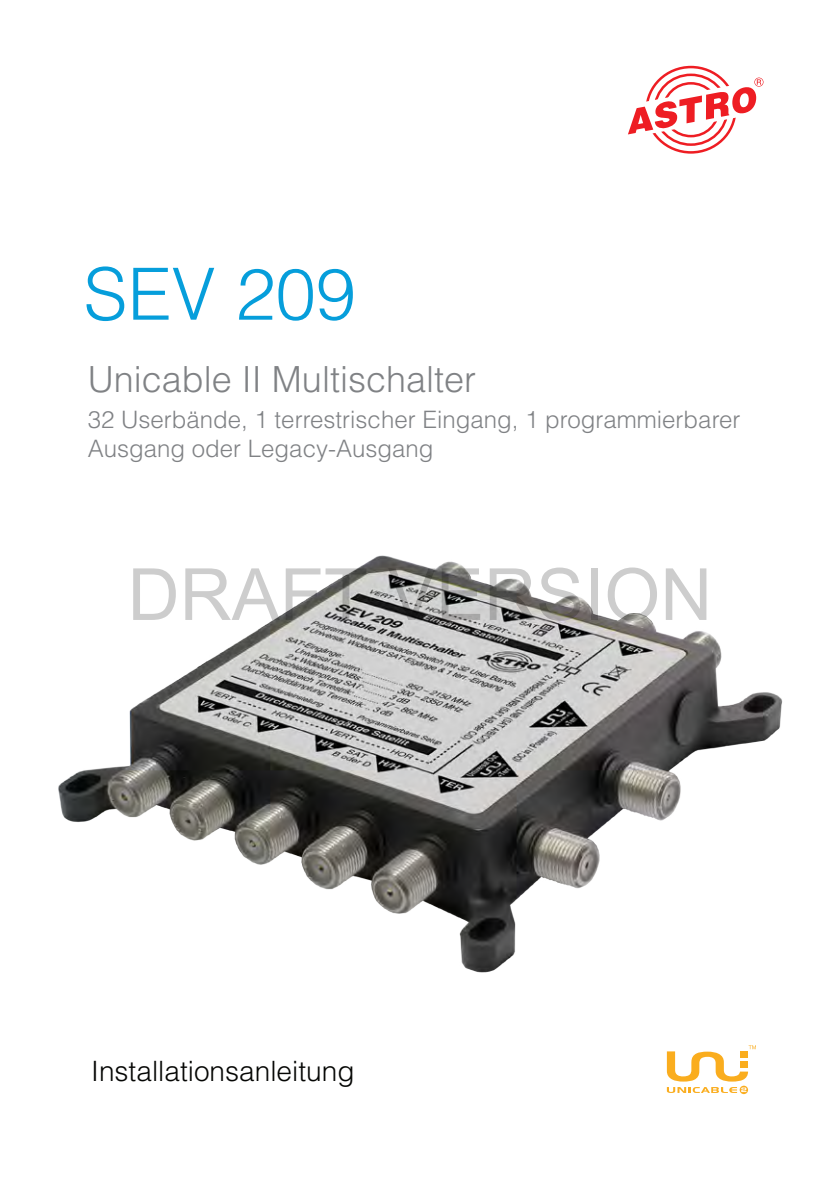
<style>
.page{position:relative;width:840px;height:1191px;background:#fff}
.page>*{position:absolute;margin:0;border:0;box-sizing:border-box;transform-origin:0 0}
.t1{font:72px "Arial";color:rgb(0 0 0/.2)}
.t2{font:300 72px "Helvetica LT Std";color:#069edb}
.t3{font:300 36px "Helvetica LT Std";color:#808285}
.t4{font:300 28px "Helvetica LT Std";color:#050604}
.t5{font:300 24px/28.8px "Helvetica LT Std";color:#808285}
</style>
<div class="page">
<svg style="left:666px;top:1045px;width:89px;height:36px"></svg>
<div style="left:739px;top:1061px;width:8px;height:6px;background:#faad1e"></div>
<div style="left:739px;top:1051px;width:8px;height:6px;background:#faad1e"></div>
<svg style="left:739px;top:1085px;width:8px;height:9px"></svg>
<svg style="left:666px;top:1087px;width:80px;height:6px"></svg>
<img style="left:58px;top:555px;width:725px;height:418px">
<svg style="left:628px;top:65px;width:135px;height:89px"></svg>
<h1 class="t2" style="left:83px;top:249px;width:274px">SEV 209</h1>
<h2 class="t3" style="left:88px;top:356px;width:390px">Unicable II Multischalter</h2>
<p class="t5" style="left:88px;top:405px;width:654px">32 Userbände, 1 terrestrischer Eingang, 1 programmierbarer<br>Ausgang oder Legacy-Ausgang</p>
<h1 class="t1" style="left:128px;top:545px;width:586px">DRAFT VERSION</h1>
<p class="t4" style="left:91px;top:1053px;width:265px">Installationsanleitung</p>
</div>
